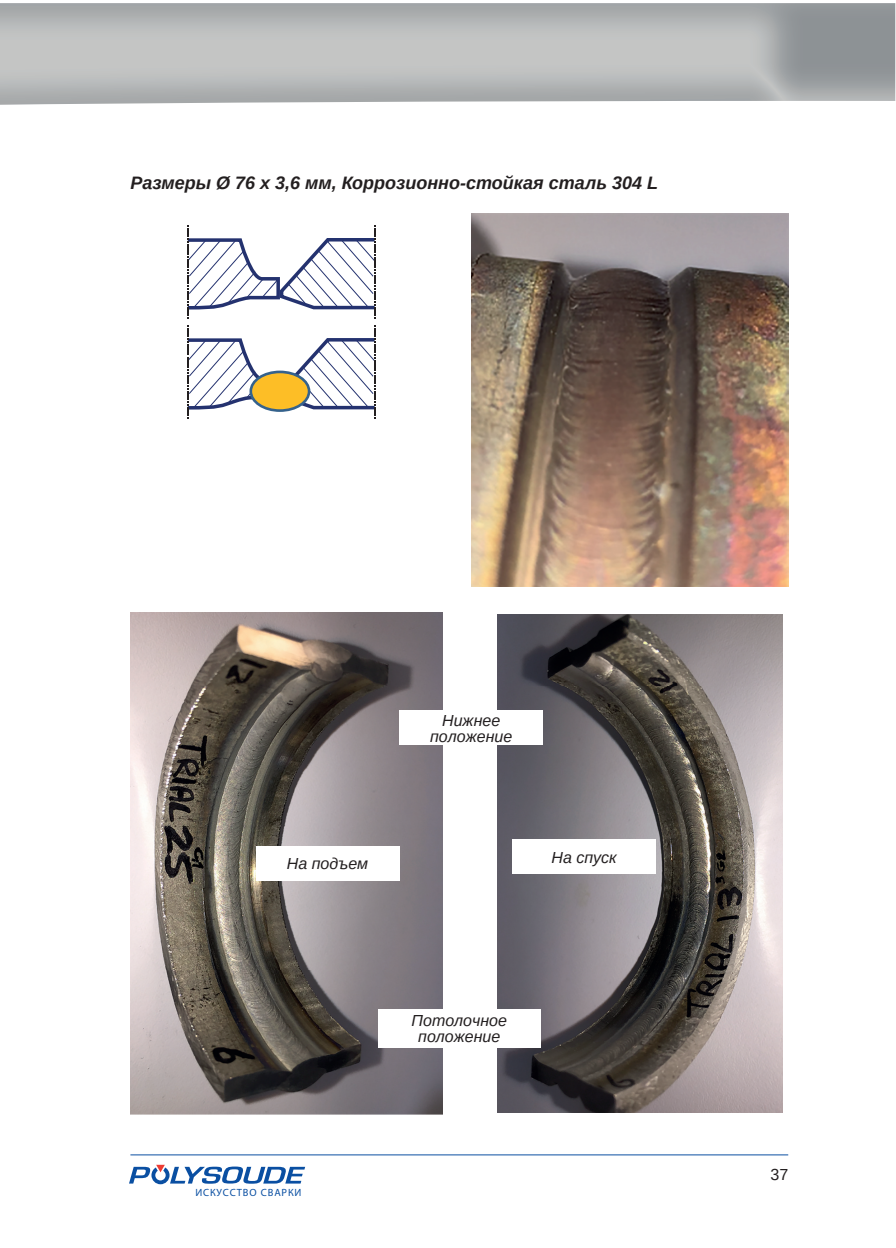
<style>
.page{position:relative;width:896px;height:1248px;background:#fff}
.page>*{position:absolute;margin:0;border:0;box-sizing:border-box;transform-origin:0 0}
.t1{font:italic 700 18px "Arimo";color:#231f20}
.t2{font:italic 16px/16px "Arimo";color:#231f20;text-align:center}
.t3{font:16px "Arimo";color:#231f20}
.t4{font:10.4px "Myriad Pro";letter-spacing:.08em;color:#0a4fa2}
</style>
<div class="page">
<img style="left:471px;top:214px;width:317px;height:373px">
<img style="left:131px;top:612px;width:312px;height:501px">
<img style="left:497px;top:614px;width:286px;height:498px">
<svg style="left:187px;top:325px;width:189px;height:93px"></svg>
<div style="left:251px;top:372px;width:58px;height:38px;background:#fdbe26;border-radius:50%"></div>
<div style="left:249px;top:370px;width:61px;height:42px;border:3px solid #35628c;border-radius:50%"></div>
<svg style="left:187px;top:225px;width:189px;height:93px"></svg>
<hr style="left:130px;top:1154px;width:658px;height:1px;background:#0a4fa2">
<svg style="left:129px;top:1164px;width:176px;height:20px"></svg>
<div style="left:399px;top:710px;width:144px;height:35px;background:#fff"></div>
<div style="left:256px;top:846px;width:143px;height:34px;background:#fff"></div>
<div style="left:512px;top:839px;width:144px;height:34px;background:#fff"></div>
<div style="left:378px;top:1008px;width:162px;height:39px;background:#fff"></div>
<p class="t1" style="left:130px;top:173px;width:529px">Размеры Ø 76 x 3,6 мм, Коррозионно-стойкая сталь 304 L</p>
<p class="t2" style="left:430px;top:712px;width:84px">Нижнее положение</p>
<p class="t2" style="left:287px;top:855px;width:83px">На подъем</p>
<p class="t2" style="left:551px;top:848px;width:67px">На спуск</p>
<p class="t4" style="left:195px;top:1185px;width:107px">ИСКУССТВО СВАРКИ</p>
<p class="t2" style="left:411px;top:1012px;width:97px">Потолочное положение</p>
<p class="t3" style="left:770px;top:1165px;width:19px">37</p>
</div>
